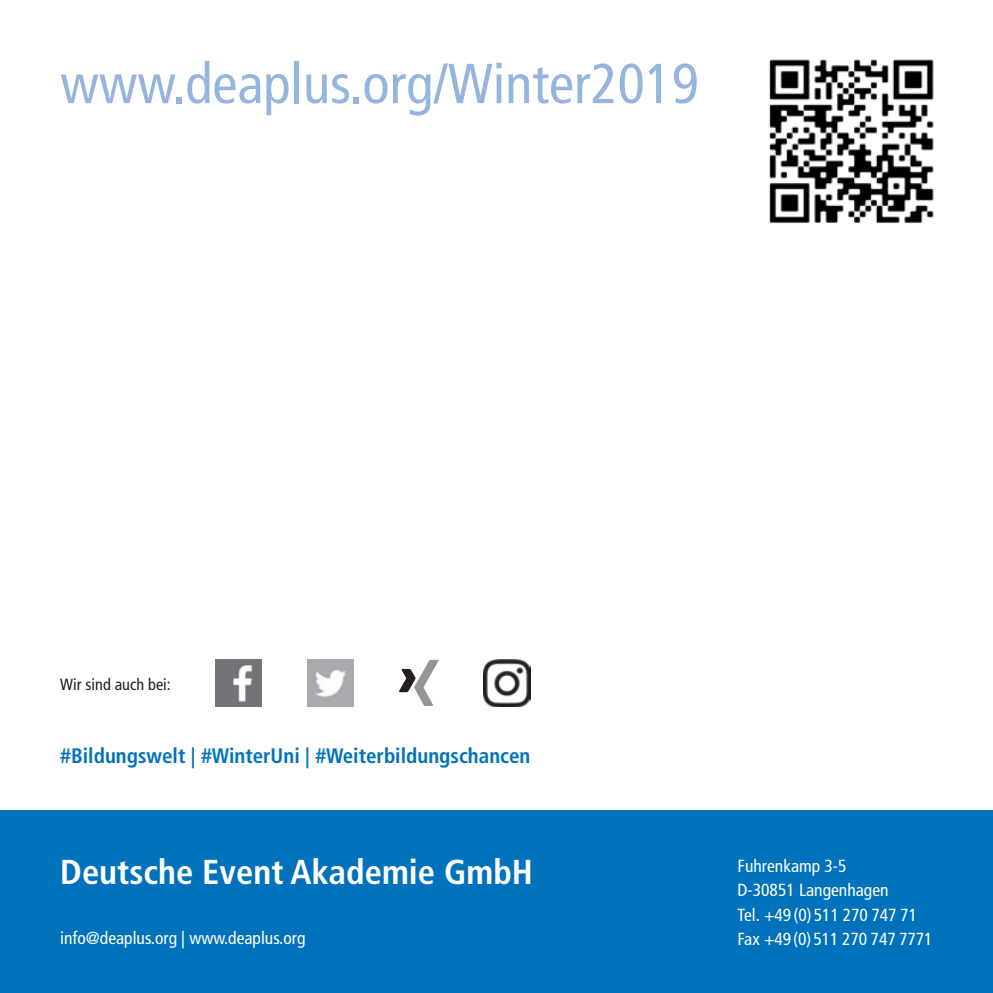
<style>
.page{position:relative;width:993px;height:993px;background:#fff}
.page>*{position:absolute;margin:0;border:0;box-sizing:border-box;transform-origin:0 0}
.t1{font:condensed 56.25px "Frutiger LT Std";color:#95b5de}
.t2{font:700 condensed 34.5px "Frutiger LT Std";color:#fff}
.t3{font:700 condensed 21px "Frutiger LT Std";color:#0072bc}
.t4{font:condensed 17.5px/24.5px "Frutiger LT Std";color:#fff}
.t5{font:condensed 16.25px "Frutiger LT Std";color:#231f20}
</style>
<div class="page">
<div style="left:0;top:810px;width:992px;height:182px;background:#0072bc"></div>
<svg style="left:399px;top:659px;width:39px;height:46px"></svg>
<img style="left:307px;top:659px;width:46px;height:46px">
<img style="left:215px;top:659px;width:47px;height:46px">
<img style="left:484px;top:659px;width:46px;height:47px">
<img style="left:769px;top:59px;width:165px;height:164px">
<h1 class="t1" style="left:60px;top:51px;width:639px">www.deaplus.org/Winter2019</h1>
<p class="t5" style="left:60px;top:675px;width:112px">Wir sind auch bei:</p>
<p class="t3" style="left:60px;top:742px;width:471px">#Bildungswelt | #WinterUni | #Weiterbildungschancen</p>
<h2 class="t2" style="left:60px;top:851px;width:474px">Deutsche Event Akademie GmbH</h2>
<p class="t4" style="left:60px;top:925px;width:246px">info@deaplus.org | www.deaplus.org</p>
<p class="t4" style="left:737px;top:853px;width:196px">Fuhrenkamp 3-5<br>D-30851 Langenhagen<br>Tel. +49 (0) 511 270 747 71<br>Fax +49(0)511 270 747 7771</p>
</div>
